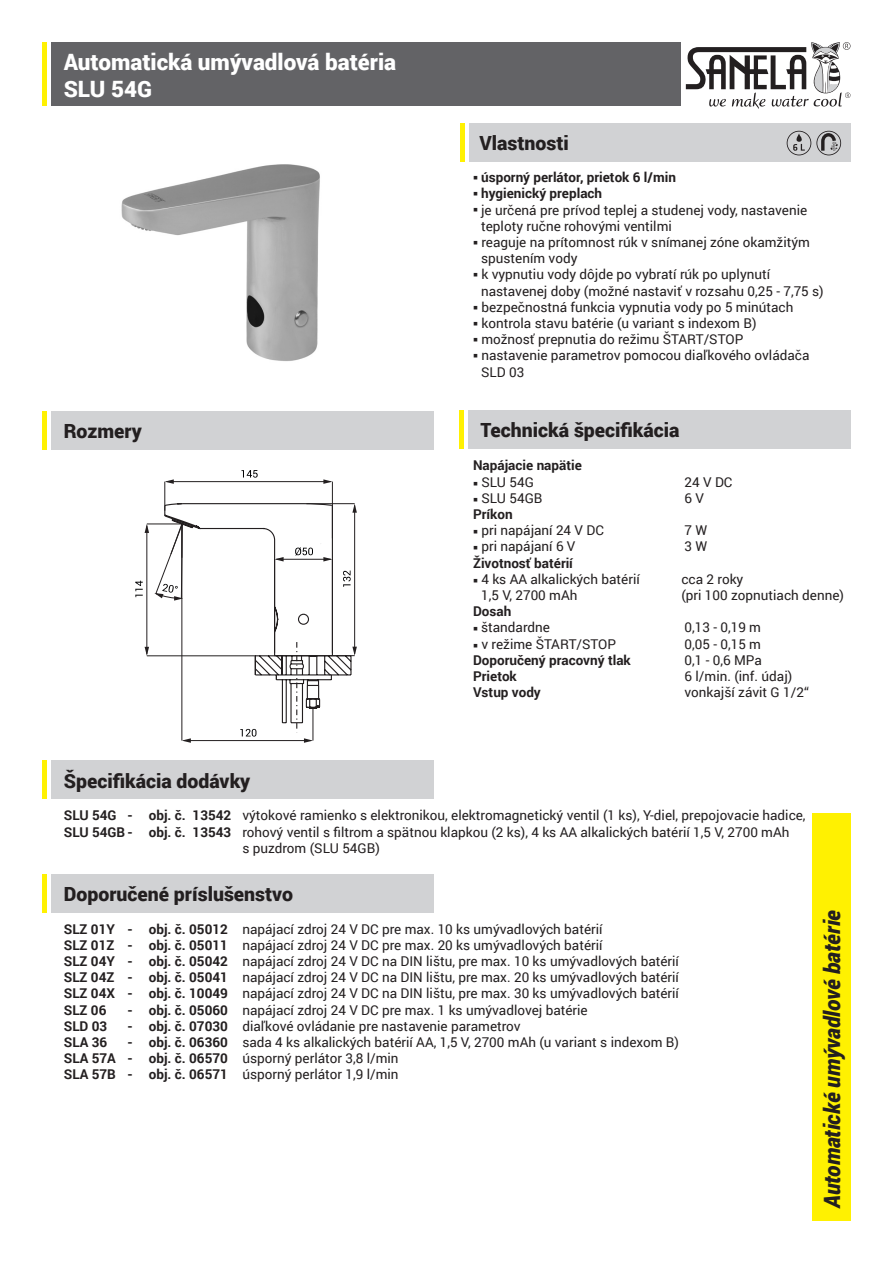
<style>
.page{position:relative;width:893px;height:1263px;background:#fff}
.page>*{position:absolute;margin:0;border:0;box-sizing:border-box;transform-origin:0 0}
.t1{font:900 22.5px "Roboto";color:#fff}
.t2{font:italic 900 22.5px "Roboto";letter-spacing:-.01em;color:#231f20;scale:.95 1}
.t3{font:900 19.5px "Roboto";color:#231f20}
.t4{font:13.5px/16.2px "Roboto";color:#231f20}
.t5{font:700 13.5px "Roboto";color:#231f20}
.s1{font-weight:700}
</style>
<div class="page">
<div style="left:51px;top:43px;width:629px;height:63px;background:#636366"></div>
<div style="left:51px;top:411px;width:383px;height:39px;background:#d1d2d4"></div>
<div style="left:812px;top:813px;width:38px;height:407px;background:#fff101"></div>
<hr style="left:43px;top:43px;width:4px;height:63px;background:#fff101">
<hr style="left:43px;top:411px;width:4px;height:39px;background:#fff101">
<div style="left:468px;top:410px;width:382px;height:39px;background:#d1d2d4"></div>
<hr style="left:459px;top:410px;width:4px;height:39px;background:#fff101">
<div style="left:51px;top:874px;width:383px;height:38px;background:#d1d2d4"></div>
<hr style="left:43px;top:874px;width:4px;height:38px;background:#fff101">
<div style="left:51px;top:761px;width:383px;height:38px;background:#d1d2d4"></div>
<hr style="left:43px;top:761px;width:4px;height:38px;background:#fff101">
<div style="left:469px;top:123px;width:381px;height:39px;background:#d1d2d4"></div>
<div style="left:460px;top:123px;width:5px;height:39px;background:#fff101"></div>
<svg style="left:686px;top:42px;width:164px;height:67px"></svg>
<svg style="left:787px;top:131px;width:54px;height:24px"></svg>
<img style="left:121px;top:164px;width:199px;height:197px">
<svg style="left:135px;top:470px;width:222px;height:273px"></svg>
<p class="t1" style="left:64px;top:46px;width:334px">Automatická umývadlová batéria</p>
<p class="t1" style="left:64px;top:73px;width:90px">SLU 54G</p>
<p class="t3" style="left:64px;top:417px;width:80px">Rozmery</p>
<p class="t3" style="left:479px;top:129px;width:91px">Vlastnosti</p>
<p class="t5" style="left:473px;top:168px;width:204px">○ úsporný perlátor, prietok 6 l/min</p>
<p class="t5" style="left:473px;top:184px;width:131px">○ hygienický preplach</p>
<p class="t4" style="left:473px;top:201px;width:336px">○ je určená pre prívod teplej a studenej vody, nastavenie</p>
<p class="t4" style="left:481px;top:217px;width:192px">teploty ručne rohovými ventilmi</p>
<p class="t4" style="left:481px;top:233px;width:330px;text-indent:-8px">○ reaguje na prítomnost rúk v snímanej zóne okamžitým spustením vody</p>
<p class="t4" style="left:481px;top:266px;width:344px;text-indent:-8px">○ k vypnutiu vody dôjde po vybratí rúk po uplynutí nastavenej doby (možné nastaviť v rozsahu 0,25 - 7,75 s)</p>
<p class="t4" style="left:473px;top:298px;width:322px">○ bezpečnostná funkcia vypnutia vody po 5 minútach</p>
<p class="t4" style="left:473px;top:314px;width:285px">○ kontrola stavu batérie (u variant s indexom B)</p>
<p class="t4" style="left:473px;top:331px;width:272px">○ možnosť prepnutia do režimu ŠTART/STOP</p>
<p class="t4" style="left:473px;top:347px;width:338px">○ nastavenie parametrov pomocou diaľkového ovládača</p>
<p class="t4" style="left:481px;top:363px;width:45px">SLD 03</p>
<p class="t3" style="left:480px;top:416px;width:201px">Technická špecifikácia</p>
<p class="t5" style="left:473px;top:456px;width:110px">Napájacie napätie</p>
<p class="t4" style="left:473px;top:473px;width:62px">○ SLU 54G</p>
<p class="t4" style="left:685px;top:473px;width:49px">24 V DC</p>
<p class="t4" style="left:473px;top:489px;width:71px">○ SLU 54GB</p>
<p class="t4" style="left:685px;top:489px;width:21px">6V</p>
<p class="t5" style="left:473px;top:505px;width:41px">Príkon</p>
<p class="t4" style="left:473px;top:522px;width:132px">○ pri napájaní 24 V DC</p>
<p class="t4" style="left:685px;top:522px;width:24px">7W</p>
<p class="t4" style="left:473px;top:538px;width:104px">○ pri napájaní 6 V</p>
<p class="t4" style="left:685px;top:538px;width:24px">3W</p>
<p class="t5" style="left:473px;top:553px;width:101px">Životnosť batérií</p>
<p class="t4" style="left:473px;top:570px;width:168px">○ 4 ks AA alkalických batérií</p>
<p class="t4" style="left:681px;top:570px;width:63px">cca 2 roky</p>
<p class="t4" style="left:481px;top:586px;width:98px">1,5 V, 2700 mAh</p>
<p class="t4" style="left:681px;top:586px;width:164px">(pri 100 zopnutiach denne)</p>
<p class="t5" style="left:473px;top:602px;width:40px">Dosah</p>
<p class="t4" style="left:473px;top:619px;width:78px">○ štandardne</p>
<p class="t4" style="left:685px;top:619px;width:78px">0,13 - 0,19 m</p>
<p class="t4" style="left:473px;top:635px;width:145px">○ v režime ŠTART/STOP</p>
<p class="t4" style="left:685px;top:635px;width:78px">0,05 - 0,15 m</p>
<p class="t5" style="left:473px;top:650px;width:159px">Doporučený pracovný tlak</p>
<p class="t4" style="left:685px;top:651px;width:79px">0,1 - 0,6 MPa</p>
<p class="t5" style="left:473px;top:667px;width:45px">Prietok</p>
<p class="t4" style="left:685px;top:667px;width:109px">6 l/min. (inf. údaj)</p>
<p class="t5" style="left:473px;top:683px;width:69px">Vstup vody</p>
<p class="t4" style="left:685px;top:684px;width:126px">vonkajší závit G 1/2“</p>
<p class="t3" style="left:64px;top:767px;width:188px">Špecifikácia dodávky</p>
<p class="t4" style="left:64px;top:807px;width:743px"><span class="s1">SLU 54G - obj. č. 13542</span> výtokové ramienko s elektronikou, elektromagnetický ventil (1 ks), Y-diel, prepojovacie hadice,</p>
<p class="t4" style="left:64px;top:823px;width:727px"><span class="s1">SLU 54GB - obj. č. 13543</span> rohový ventil s filtrom a spätnou klapkou (2 ks), 4 ks AA alkalických batérií 1,5 V, 2700 mAh</p>
<p class="t4" style="left:242px;top:839px;width:139px">s puzdrom (SLU 54GB)</p>
<p class="t3" style="left:64px;top:880px;width:231px">Doporučené príslušenstvo</p>
<p class="t4" style="left:64px;top:920px;width:540px"><span class="s1">SLZ 01Y - obj. č. 05012</span> napájací zdroj 24 V DC pre max. 10 ks umývadlových batérií</p>
<p class="t4" style="left:64px;top:936px;width:540px"><span class="s1">SLZ 01Z - obj. č. 05011</span> napájací zdroj 24 V DC pre max. 20 ks umývadlových batérií</p>
<p class="t4" style="left:64px;top:952px;width:617px"><span class="s1">SLZ 04Y - obj. č. 05042</span> napájací zdroj 24 V DC na DIN lištu, pre max. 10 ks umývadlových batérií</p>
<p class="t4" style="left:64px;top:969px;width:617px"><span class="s1">SLZ 04Z - obj. č. 05041</span> napájací zdroj 24 V DC na DIN lištu, pre max. 20 ks umývadlových batérií</p>
<p class="t4" style="left:64px;top:985px;width:617px"><span class="s1">SLZ 04X - obj. č. 10049</span> napájací zdroj 24 V DC na DIN lištu, pre max. 30 ks umývadlových batérií</p>
<p class="t5" style="left:64px;top:1000px;width:44px">SLZ 06</p>
<p class="t4" style="left:128px;top:1001px;width:462px"><span class="s1">- obj. č. 05060</span> napájací zdroj 24 V DC pre max. 1 ks umývadlovej batérie</p>
<p class="t5" style="left:64px;top:1016px;width:45px">SLD 03</p>
<p class="t4" style="left:128px;top:1017px;width:395px"><span class="s1">- obj. č. 07030</span> diaľkové ovládanie pre nastavenie parametrov</p>
<p class="t5" style="left:64px;top:1032px;width:45px">SLA 36</p>
<p class="t4" style="left:128px;top:1033px;width:553px"><span class="s1">- obj. č. 06360</span> sada 4 ks alkalických batérií AA, 1,5 V, 2700 mAh (u variant s indexom B)</p>
<p class="t4" style="left:64px;top:1050px;width:336px"><span class="s1">SLA 57A - obj. č. 06570</span> úsporný perlátor 3,8 l/min</p>
<p class="t4" style="left:64px;top:1066px;width:336px"><span class="s1">SLA 57B - obj. č. 06571</span> úsporný perlátor 1,9 l/min</p>
<p class="t2" style="left:816px;top:1208px;width:315px;rotate:-90deg">Automatické umývadlové batérie</p>
</div>
